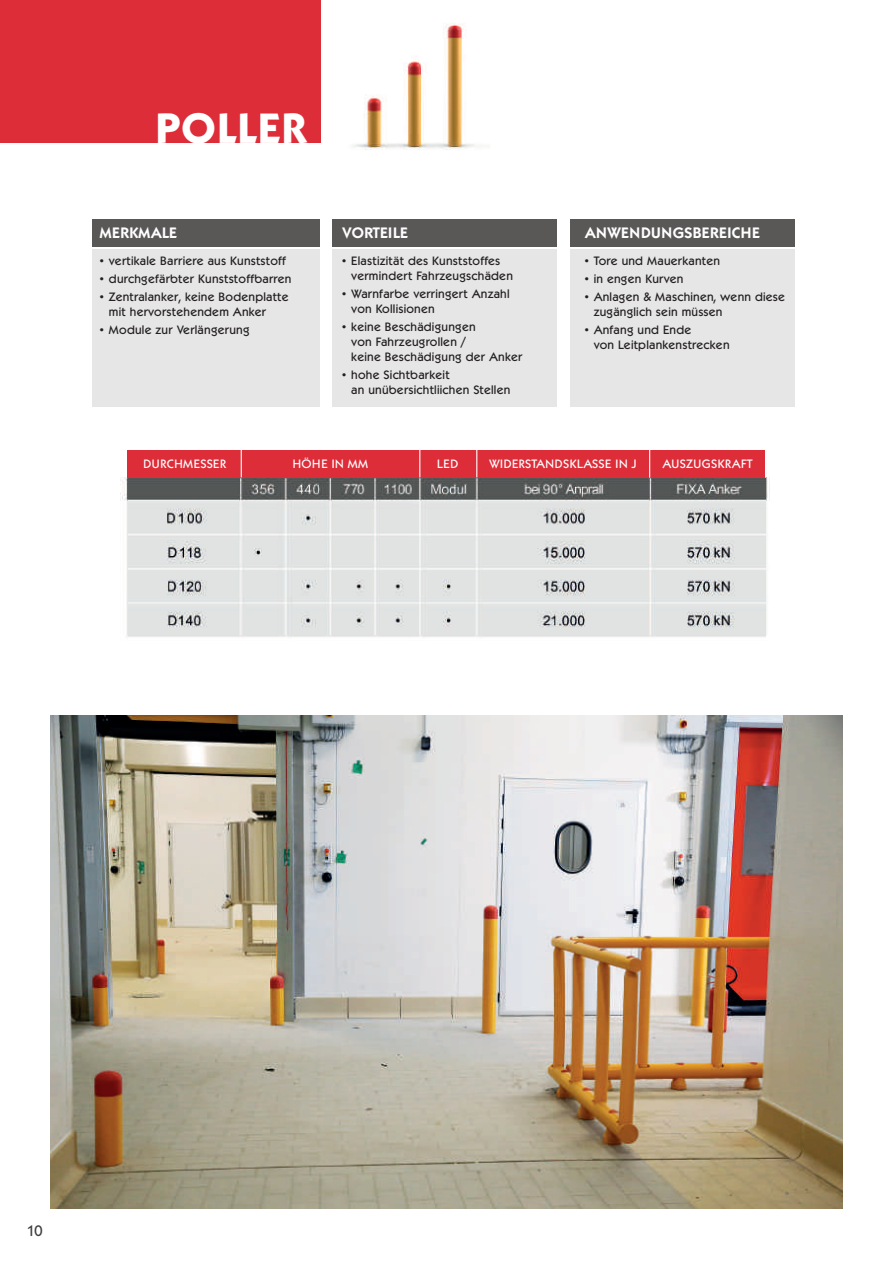
<style>
.page{position:relative;width:893px;height:1263px;background:#fff}
.page>*{position:absolute;margin:0;border:0;box-sizing:border-box;transform-origin:0 0}
.t1{font:700 42px "Kabel ITCBQ";letter-spacing:.02em;color:#fff}
.t2{font:600 15px "Kabel ITCBQ";letter-spacing:.04em;color:#fff}
.t3{font:600 15px "Kabel ITCBQ";letter-spacing:.02em;color:#fff}
.t4{font:500 15px "Kabel ITCBQ";color:#3e3e3f}
.t5{font:500 12px/15px "Kabel ITCBQ";letter-spacing:.02em;color:#231f20}
.t6{font:500 12px "Kabel ITCBQ";letter-spacing:.04em;color:#fff}
</style>
<div class="page">
<img style="left:50px;top:716px;width:793px;height:493px">
<img style="left:122px;top:477px;width:646px;height:161px">
<img style="left:353px;top:23px;width:122px;height:127px">
<div style="left:92px;top:220px;width:227px;height:27px;background:#5a5757"></div>
<div style="left:333px;top:220px;width:224px;height:27px;background:#5a5757"></div>
<div style="left:570px;top:220px;width:225px;height:27px;background:#5a5757"></div>
<div style="left:92px;top:249px;width:227px;height:158px;background:#e6e6e6"></div>
<div style="left:333px;top:249px;width:224px;height:158px;background:#e6e6e6"></div>
<div style="left:570px;top:249px;width:225px;height:158px;background:#e6e6e6"></div>
<div style="left:0;top:0;width:320px;height:142px;background:#dd2d39"></div>
<div style="left:128px;top:450px;width:637px;height:27px;background:#dd2d39"></div>
<svg style="left:241px;top:450px;width:1px;height:27px"></svg>
<svg style="left:419px;top:450px;width:1px;height:27px"></svg>
<svg style="left:476px;top:450px;width:1px;height:27px"></svg>
<hr style="left:649px;top:448px;width:1px;height:30px;background:#fff">
<h1 class="t1" style="left:156px;top:105px;width:153px">POLLER</h1>
<p class="t2" style="left:100px;top:224px;width:78px">MERKMALE</p>
<p class="t5" style="left:100px;top:253px;width:188px">• vertikale Barriere aus Kunststoff</p>
<p class="t5" style="left:100px;top:271px;width:193px">• durchgefärbter Kunststoffbarren</p>
<p class="t5" style="left:109px;top:289px;width:181px;text-indent:-9px">• Zentralanker, keine Bodenplatte mit hervorstehendem Anker</p>
<p class="t5" style="left:100px;top:322px;width:151px">• Module zur Verlängerung</p>
<p class="t3" style="left:342px;top:224px;width:67px">VORTEILE</p>
<p class="t5" style="left:351px;top:253px;width:163px;text-indent:-9px">• Elastizität des Kunststoffes vermindert Fahrzeugschäden</p>
<p class="t5" style="left:351px;top:286px;width:160px;text-indent:-9px">• Warnfarbe verringert Anzahl von Kollisionen</p>
<p class="t5" style="left:351px;top:319px;width:173px;text-indent:-9px">• keine Beschädigungen<br>von Fahrzeugrollen /<br>keine Beschädigung der Anker</p>
<p class="t5" style="left:351px;top:367px;width:161px;text-indent:-9px">• hohe Sichtbarkeit<br>an unübersichtliichen Stellen</p>
<p class="t2" style="left:585px;top:224px;width:176px">ANWENDUNGSBEREICHE</p>
<p class="t5" style="left:585px;top:253px;width:137px">• Tore und Mauerkanten</p>
<p class="t5" style="left:585px;top:271px;width:100px">• in engen Kurven</p>
<p class="t5" style="left:594px;top:289px;width:193px;text-indent:-9px">• Anlagen &amp; Maschinen, wenn diese zugänglich sein müssen</p>
<p class="t5" style="left:594px;top:322px;width:137px;text-indent:-9px">• Anfang und Ende<br>von Leitplankenstrecken</p>
<p class="t6" style="left:144px;top:457px;width:84px">DURCHMESSER</p>
<p class="t6" style="left:293px;top:457px;width:77px">HÖHE IN MM</p>
<p class="t6" style="left:437px;top:457px;width:22px">LED</p>
<p class="t6" style="left:489px;top:457px;width:149px">WIDERSTANDSKLASSE IN J</p>
<p class="t6" style="left:663px;top:457px;width:92px">AUSZUGSKRAFT</p>
<p class="t4" style="left:27px;top:1222px;width:18px">10</p>
</div>
